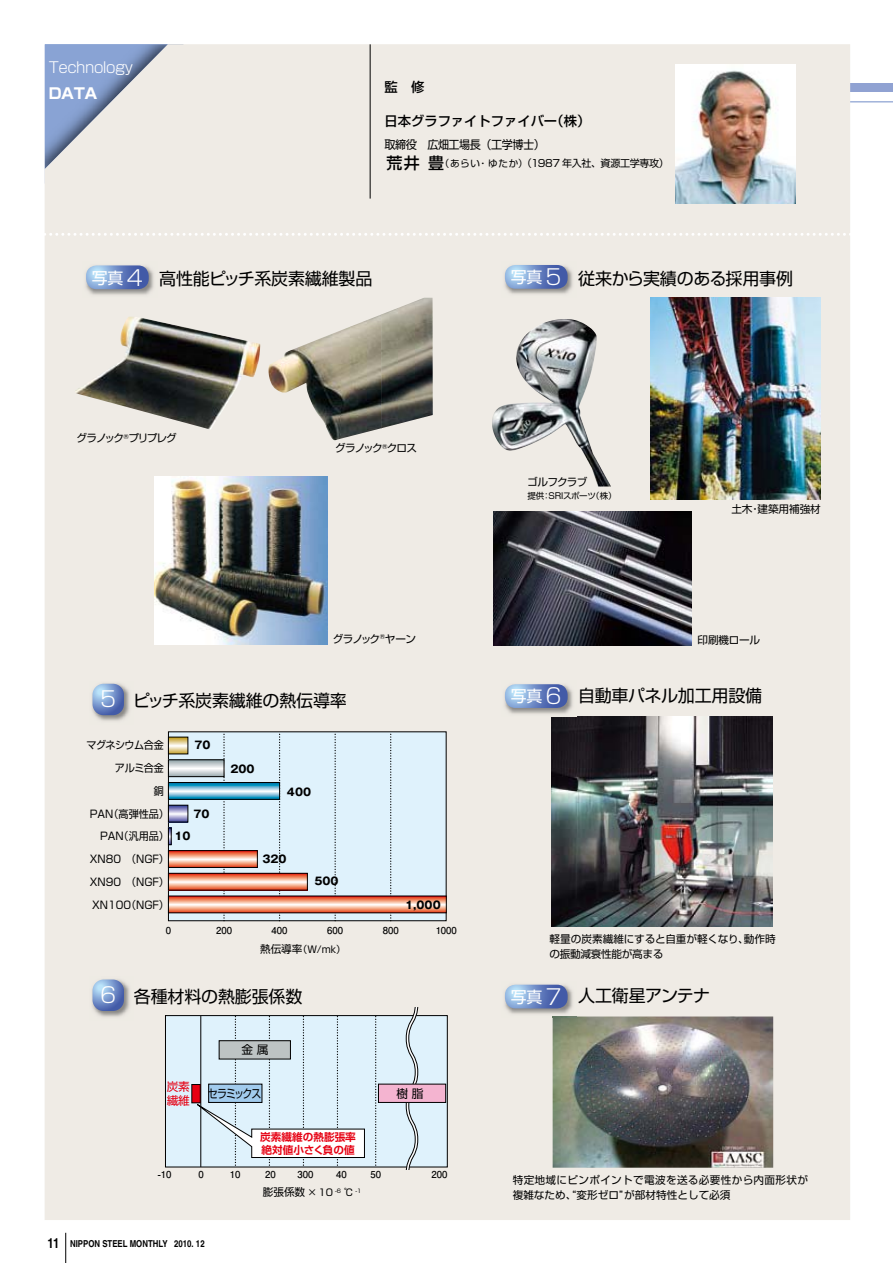
<style>
.page{position:relative;width:893px;height:1263px;background:#fff}
.page>*{position:absolute;margin:0;border:0;box-sizing:border-box;transform-origin:0 0}
.t1{font:16.95px "Shin Go Pr 5 Regular 90 msp RKSJ H";letter-spacing:-.01em;color:#000}
.t2{font:16.95px "Shin Go Pr 5 Regular 90 msp RKSJ H";letter-spacing:-.03em;color:#000}
.t3{font:14.85px "Shin Go Pr 5 Light 90 msp RKSJ H";letter-spacing:-.035em;color:#fff}
.t4{font:14.85px "Shin Go Pr 5 Bold 90 msp RKSJ H";color:#fff}
.t5{font:13.35px "Shin Go Pr 5 Medium 90 msp RKSJ H";color:#000}
.t6{font:11.7px "Shin Go Pr 5 Regular 90 msp RKSJ H";letter-spacing:-.04em;color:#000;scale:.95 1}
.t7{font:11.7px "Shin Go Pr 5 Regular 90 msp RKSJ H";letter-spacing:-.04em;color:#000;scale:.85 1}
.t8{font:11.7px/13.8px "Shin Go Pr 5 Regular 90 msp RKSJ H";color:#e60012}
.t9{font:11.7px "Shin Go Pr 5 Regular 90 msp RKSJ H";letter-spacing:-.04em;color:#000}
.t10{font:10.65px "Shin Go Pr 5 Regular 90 msp RKSJ H";color:#000;scale:.95 1}
.t11{font:10.65px/14.9px "Shin Go Pr 5 Regular 90 msp RKSJ H";letter-spacing:.03em;color:#000}
.t12{font:10.65px "Shin Go Pr 5 Regular 90 msp RKSJ H";color:#000}
.t13{font:10.65px/14.9px "Shin Go Pr 5 Regular 90 msp RKSJ H";letter-spacing:-.025em;color:#000}
.t14{font:10.65px "Gothic MB101 Pr 5 Bold 90 msp RKSJ H";color:#000}
.t15{font:10.65px/12.8px "Shin Go Pr 5 De Bold 90 msp RKSJ H";color:#e60012}
.t16{font:10.65px "Shin Go Pr 5 Regular 90 msp RKSJ H";letter-spacing:-.11em;color:#000}
.t17{font:10.65px "Shin Go Pr 5 Regular 90 msp RKSJ H";letter-spacing:-.085em;color:#000}
.t18{font:10.65px "Shin Go Pr 5 Regular 90 msp RKSJ H";letter-spacing:-.095em;color:#000}
.t19{font:10.65px "Shin Go Pr 5 Regular 90 msp RKSJ H";letter-spacing:-.05em;color:#000;scale:.95 1}
.t20{font:10.05px "Shin Go Pr 5 Regular 90 msp RKSJ H";letter-spacing:-.04em;color:#000}
.t21{font:9.6px "Futo Go B101 Pr 5 Bold 90 msp RKSJ H";color:#000}
.t22{font:700 condensed 9.6px "Helvetica";color:#000}
.t23{font:9.6px "Shin Go Pr 5 Regular 90 msp RKSJ H";color:#000}
.t24{font:8.55px "Shin Go Pr 5 Regular 90 msp RKSJ H";letter-spacing:-.03em;color:#000}
.s1{font-family:"Shin Go Pr 5 Medium 90 msp RKSJ H";font-size:15.9px}
.s2{font-size:9.6px}
.s3{font-size:15.9px;color:#fff}
.s4{font-family:"Shin Go Pr 5 Light 90 msp RKSJ H";font-size:21.3px;color:#fff}
.s5{font-size:10.65px}
.s6{font-size:13.8px}
</style>
<div class="page">
<hr style="left:65px;top:1233px;width:1px;height:30px;background:#000">
<hr style="left:834px;top:102px;width:59px;height:1px;background:#718cc7">
<div style="left:833px;top:83px;width:60px;height:9px;background:#90a2d2"></div>
<div style="left:45px;top:44px;width:805px;height:1176px;background:#efebe5"></div>
<svg style="left:45px;top:233px;width:805px;height:3px"></svg>
<div style="left:168px;top:732px;width:278px;height:189px;background:#dff2fc"></div>
<img style="left:552px;top:717px;width:221px;height:210px">
<img style="left:155px;top:477px;width:172px;height:167px">
<img style="left:74px;top:314px;width:308px;height:126px">
<img style="left:381px;top:298px;width:52px;height:130px">
<svg style="left:223px;top:732px;width:2px;height:189px"></svg>
<svg style="left:279px;top:732px;width:1px;height:189px"></svg>
<svg style="left:334px;top:732px;width:2px;height:189px"></svg>
<svg style="left:390px;top:732px;width:1px;height:189px"></svg>
<svg style="left:170px;top:898px;width:275px;height:13px;background:#f5b296"></svg>
<svg style="left:170px;top:875px;width:136px;height:14px;background:#f4ab8f"></svg>
<div style="left:168px;top:873px;width:140px;height:18px;border:1px solid #000"></div>
<svg style="left:170px;top:852px;width:86px;height:14px"></svg>
<div style="left:168px;top:850px;width:90px;height:18px;border:1px solid #000"></div>
<div style="left:168px;top:828px;width:4px;height:17px;border:1px solid #000"></div>
<svg style="left:170px;top:807px;width:16px;height:13px"></svg>
<div style="left:168px;top:805px;width:20px;height:17px;border:1px solid #000"></div>
<svg style="left:170px;top:784px;width:108px;height:14px;background:#7ec1db"></svg>
<div style="left:168px;top:782px;width:112px;height:18px;border:1px solid #000"></div>
<svg style="left:170px;top:761px;width:52px;height:14px"></svg>
<div style="left:168px;top:759px;width:56px;height:18px;border:1px solid #000"></div>
<svg style="left:170px;top:739px;width:16px;height:13px"></svg>
<div style="left:165px;top:1016px;width:282px;height:151px;background:#dff2fc"></div>
<div style="left:165px;top:1015px;width:283px;height:152px;border:1px solid #000"></div>
<hr style="left:200px;top:1016px;width:1px;height:151px;background:#000">
<svg style="left:375px;top:1017px;width:1px;height:150px"></svg>
<svg style="left:187px;top:1017px;width:178px;height:150px"></svg>
<div style="left:192px;top:1085px;width:8px;height:18px;background:#e60012"></div>
<div style="left:191px;top:1084px;width:10px;height:19px;border:1px solid #000"></div>
<svg style="left:406px;top:1004px;width:12px;height:167px"></svg>
<div style="left:407px;top:1001px;width:19px;height:6px;background:#efebe5"></div>
<div style="left:399px;top:1171px;width:19px;height:6px;background:#efebe5"></div>
<div style="left:378px;top:1084px;width:68px;height:18px;background:#f4b4d0"></div>
<div style="left:378px;top:1084px;width:68px;height:19px;border:1px solid #000"></div>
<img style="left:491px;top:319px;width:120px;height:168px">
<img style="left:553px;top:1017px;width:220px;height:151px">
<img style="left:650px;top:298px;width:170px;height:202px">
<img style="left:493px;top:511px;width:198px;height:134px">
<img style="left:90px;top:681px;width:43px;height:44px">
<svg style="left:93px;top:684px;width:31px;height:31px"></svg>
<img style="left:90px;top:977px;width:43px;height:43px">
<svg style="left:93px;top:980px;width:31px;height:31px"></svg>
<img style="left:82px;top:262px;width:75px;height:36px">
<svg style="left:86px;top:265px;width:63px;height:24px"></svg>
<img style="left:501px;top:261px;width:75px;height:36px">
<svg style="left:505px;top:265px;width:63px;height:24px"></svg>
<img style="left:501px;top:681px;width:75px;height:36px">
<svg style="left:505px;top:684px;width:63px;height:24px"></svg>
<img style="left:501px;top:981px;width:75px;height:36px">
<svg style="left:553px;top:1017px;width:23px;height:1px"></svg>
<svg style="left:505px;top:985px;width:63px;height:23px"></svg>
<hr style="left:370px;top:44px;width:1px;height:155px;background:#000">
<img style="left:676px;top:64px;width:120px;height:139px">
<p class="t3" style="left:49px;top:62px;width:86px">Technology</p>
<p class="t4" style="left:49px;top:88px;width:50px">DATA</p>
<p class="t5" style="left:384px;top:82px;width:41px">監　修</p>
<p class="t5" style="left:384px;top:116px;width:207px">日本グラファイトファイバー（株）</p>
<p class="t6" style="left:384px;top:141px;width:170px">取締役　広畑工場長（工学博士）</p>
<p class="t20" style="left:386px;top:159px;width:284px"><span class="s1">荒井 豊</span><span class="s2">（あらい・ゆたか）</span>（1987 年入社、資源工学専攻）</p>
<p class="t1" style="left:92px;top:272px;width:282px"><span class="s3">写真</span> <span class="s4">4</span> 高性能ピッチ系炭素繊維製品</p>
<p class="t1" style="left:511px;top:272px;width:284px"><span class="s3">写真</span> <span class="s4">5</span> 従来から実績のある採用事例</p>
<p class="t16" style="left:77px;top:434px;width:102px">グラノック<sup>®</sup>プリプレグ</p>
<p class="t18" style="left:335px;top:444px;width:83px">グラノック<sup>®</sup>クロス</p>
<p class="t17" style="left:333px;top:635px;width:85px">グラノック<sup>®</sup>ヤーン</p>
<p class="t1" style="left:100px;top:695px;width:248px"><span class="s4">5</span> ピッチ系炭素繊維の熱伝導率</p>
<p class="t19" style="left:86px;top:741px;width:83px">マグネシウム合金</p>
<p class="t10" style="left:115px;top:764px;width:53px">アルミ合金</p>
<p class="t10" style="left:154px;top:787px;width:12px">銅</p>
<p class="t10" style="left:90px;top:810px;width:85px">PAN（高弾性品）</p>
<p class="t10" style="left:100px;top:832px;width:74px">PAN（汎用品）</p>
<p class="t10" style="left:90px;top:855px;width:85px">XN80　（NGF）</p>
<p class="t10" style="left:90px;top:878px;width:85px">XN90　（NGF）</p>
<p class="t10" style="left:92px;top:901px;width:82px">XN100（NGF）</p>
<p class="t14" style="left:194px;top:741px;width:18px">70</p>
<p class="t14" style="left:193px;top:810px;width:18px">70</p>
<p class="t14" style="left:174px;top:832px;width:18px">10</p>
<p class="t14" style="left:230px;top:765px;width:26px">200</p>
<p class="t14" style="left:287px;top:788px;width:26px">400</p>
<p class="t14" style="left:262px;top:855px;width:26px">320</p>
<p class="t14" style="left:314px;top:877px;width:26px">500</p>
<p class="t14" style="left:405px;top:901px;width:37px">1,000</p>
<p class="t21" style="left:166px;top:926px;width:7px">0</p>
<p class="t21" style="left:216px;top:926px;width:17px">200</p>
<p class="t21" style="left:272px;top:926px;width:17px">400</p>
<p class="t21" style="left:327px;top:926px;width:17px">600</p>
<p class="t21" style="left:383px;top:926px;width:17px">800</p>
<p class="t21" style="left:436px;top:926px;width:23px">1000</p>
<p class="t23" style="left:260px;top:946px;width:87px"><span class="s5">熱伝導率</span>（W/mk）</p>
<p class="t1" style="left:100px;top:990px;width:204px"><span class="s4">6</span> 各種材料の熱膨張係数</p>
<p class="t9" style="left:241px;top:1046px;width:29px">金 属</p>
<p class="t8" style="left:167px;top:1081px;width:25px">炭素繊維</p>
<p class="t7" style="left:208px;top:1089px;width:65px">セラミックス</p>
<p class="t15" style="left:260px;top:1132px;width:97px">炭素繊維の熱膨張率絶対値小さく負の値</p>
<p class="t9" style="left:396px;top:1089px;width:29px">樹 脂</p>
<p class="t21" style="left:158px;top:1170px;width:15px">-10</p>
<p class="t21" style="left:230px;top:1170px;width:12px">10</p>
<p class="t21" style="left:265px;top:1170px;width:12px">20</p>
<p class="t21" style="left:297px;top:1170px;width:17px">300</p>
<p class="t21" style="left:336px;top:1170px;width:12px">40</p>
<p class="t21" style="left:370px;top:1170px;width:12px">50</p>
<p class="t21" style="left:432px;top:1170px;width:17px">200</p>
<p class="t21" style="left:199px;top:1170px;width:7px">0</p>
<p class="t22" style="left:48px;top:1240px;width:159px"><span class="s6">11</span> NIPPON STEEL MONTHLY 2010. 12</p>
<p class="t12" style="left:263px;top:1188px;width:100px">膨張係数 <span class="s2">× 10</span> <sup>-6</sup> <span class="s2">℃</span> <sup>-1</sup></p>
<p class="t12" style="left:527px;top:478px;width:62px">ゴルフクラブ</p>
<p class="t24" style="left:527px;top:492px;width:91px">提供：SRIスポーツ（株）</p>
<p class="t12" style="left:731px;top:505px;width:91px">土木・建築用補強材</p>
<p class="t12" style="left:697px;top:636px;width:64px">印刷機ロール</p>
<p class="t1" style="left:511px;top:689px;width:253px"><span class="s3">写真</span> <span class="s4">6</span> 自動車パネル加工用設備</p>
<p class="t13" style="left:549px;top:933px;width:228px">軽量の炭素繊維にすると自重が軽くなり、動作時の振動減衰性能が高まる</p>
<p class="t2" style="left:511px;top:989px;width:201px"><span class="s3">写真</span> <span class="s4">7</span> 人工衛星アンテナ</p>
<p class="t11" style="left:513px;top:1174px;width:297px">特定地域にピンポイントで電波を送る必要性から内面形状が複雑なため、“変形ゼロ”が部材特性として必須</p>
</div>
